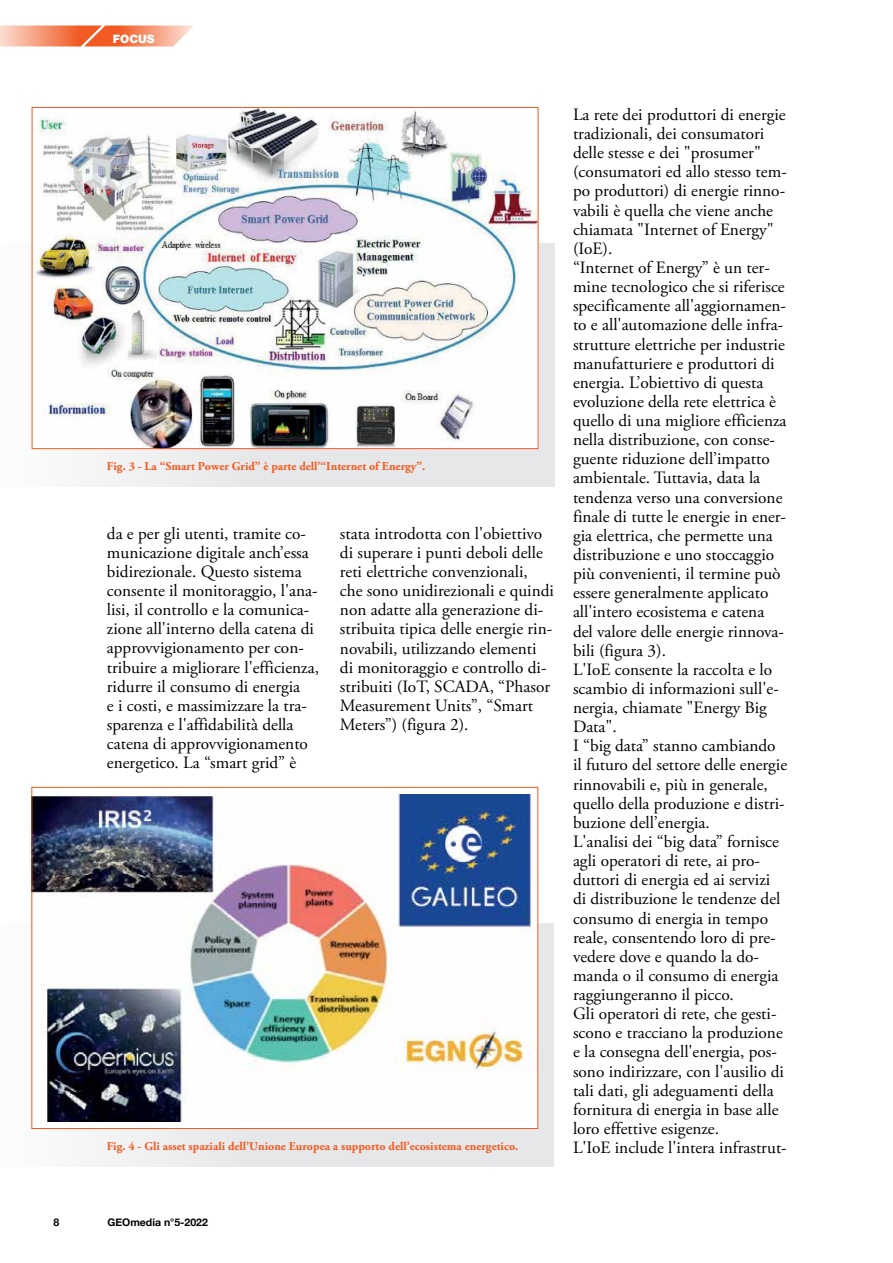
<style>
.page{position:relative;width:893px;height:1263px;background:#fff}
.page>*{position:absolute;margin:0;border:0;box-sizing:border-box;transform-origin:0 0}
.t1{font:17.25px/19.2px "Adobe Garamond Pro";letter-spacing:-.02em;color:#000}
.t2{font:17.25px/19.2px "Adobe Garamond Pro";letter-spacing:-.115em;color:#000}
.t3{font:700 12px "Adobe Garamond Pro";color:#f15a22}
.t4{font:900 11.55px "Helvetica Neue";color:#fff}
.t5{font:700 10.5px "Helvetica Neue";color:#000}
</style>
<div class="page">
<svg style="left:0;top:26px;width:193px;height:21px;background:#f59774"></svg>
<svg style="left:0;top:244px;width:554px;height:243px;fill:#ece7e8"></svg>
<img style="left:34px;top:109px;width:502px;height:338px">
<div style="left:0;top:923px;width:554px;height:244px;background:linear-gradient(to right,#f6f6f7,#e0e1e2)"></div>
<div style="left:32px;top:787px;width:506px;height:341px;background:#fff"></div>
<img style="left:34px;top:794px;width:499px;height:327px">
<p class="t4" style="left:113px;top:32px;width:43px">FOCUS</p>
<p class="t3" style="left:107px;top:459px;width:320px">Fig. 3 - La “Smart Power Grid” è parte dell’“Internet of Energy”.</p>
<p class="t2" style="left:107px;top:524px;width:214px">da e per gli utenti, tramite co&shy;municazione digitale anch’essa bidirezionale. Questo sistema consente il monitoraggio, l'ana&shy;lisi, il controllo e la comunica&shy;zione all'interno della catena di approvvigionamento per con&shy;tribuire a migliorare l'efficienza, ridurre il consumo di energia<br>e i costi, e massimizzare la tra&shy;sparenza e l'affidabilità della catena di approvvigionamento energetico. La “smart grid” è</p>
<p class="t1" style="left:340px;top:524px;width:216px">stata introdotta con l'obiettivo di superare i punti deboli delle reti elettriche convenzionali, che sono unidirezionali e quindi non adatte alla generazione di&shy;stribuita tipica delle energie rin&shy;novabili, utilizzando elementi di monitoraggio e controllo di&shy;stribuiti (IoT, SCADA, “Phasor<br>Measurement Units”, “Smart<br>Meters”) (figura 2).</p>
<p class="t3" style="left:107px;top:1139px;width:413px">Fig. 4 - Gli asset spaziali dell’Unione Europea a supporto dell’ecosistema energetico.</p>
<p class="t1" style="left:573px;top:105px;width:216px">La rete dei produttori di energie tradizionali, dei consumatori delle stesse e dei "prosumer" (consumatori ed allo stesso tem&shy;po produttori) di energie rinno&shy;vabili è quella che viene anche chiamata "Internet of Energy" (IoE).<br>“Internet of Energy” è un ter&shy;mine tecnologico che si riferisce specificamente all'aggiornamen&shy;to e all'automazione delle infra&shy;strutture elettriche per industrie manufatturiere e produttori di energia. L’obiettivo di questa evoluzione della rete elettrica è quello di una migliore efficienza nella distribuzione, con conse&shy;guente riduzione dell’impatto ambientale. Tuttavia, data la tendenza verso una conversione finale di tutte le energie in ener&shy;gia elettrica, che permette una distribuzione e uno stoccaggio più convenienti, il termine può essere generalmente applicato all'intero ecosistema e catena del valore delle energie rinnova&shy;bili (figura 3).<br>L'IoE consente la raccolta e lo scambio di informazioni sull'e&shy;nergia, chiamate "Energy Big<br>Data".<br>I “big data” stanno cambiando il futuro del settore delle energie rinnovabili e, più in generale, quello della produzione e distri&shy;buzione dell’energia.<br>L'analisi dei “big data” fornisce agli operatori di rete, ai pro&shy;duttori di energia ed ai servizi di distribuzione le tendenze del consumo di energia in tempo reale, consentendo loro di pre&shy;vedere dove e quando la do&shy;manda o il consumo di energia raggiungeranno il picco.<br>Gli operatori di rete, che gesti&shy;scono e tracciano la produzione e la consegna dell'energia, pos&shy;sono indirizzare, con l'ausilio di tali dati, gli adeguamenti della fornitura di energia in base alle loro effettive esigenze.<br>L'IoE include l'intera infrastrut-</p>
<p class="t5" style="left:53px;top:1214px;width:7px">8</p>
<p class="t5" style="left:107px;top:1214px;width:102px">GEOmedia n°5-2022</p>
</div>
